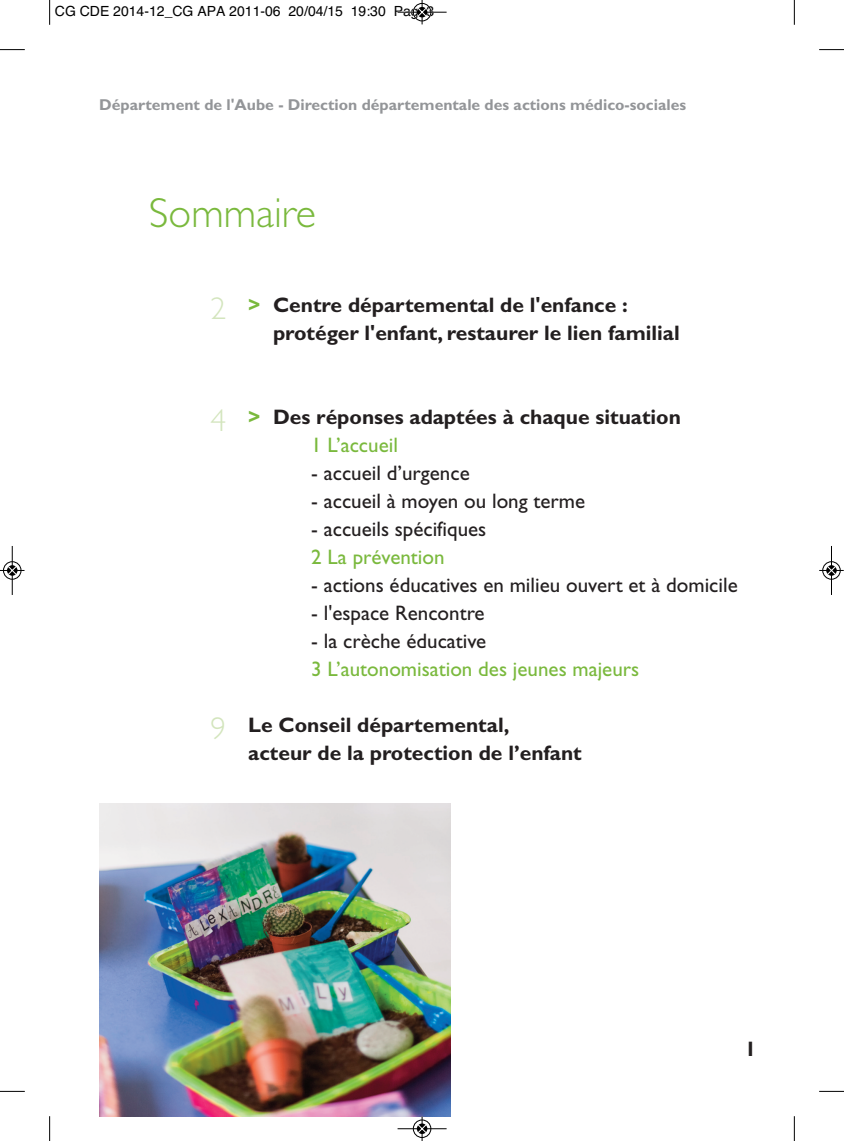
<style>
.page{position:relative;width:844px;height:1141px;background:#fff}
.page>*{position:absolute;margin:0;border:0;box-sizing:border-box;transform-origin:0 0}
.t1{font:300 42px "Gill Sans";color:#7ab93d}
.t2{font:300 31.5px "Gill Sans";color:#d3e5bd}
.t3{font:700 21px/28px "Gill Sans";color:#231f20}
.t4{font:21px "Gill Sans";color:#231f20}
.t5{font:21px "Gill Sans";color:#7ab93d}
.t6{font:700 15.75px "Gill Sans";color:#939598}
.t7{font:14px "Helvetica";color:#000}
.s1{color:#7ab93d}
.s2{font-weight:400;color:#7ab93d}
</style>
<div class="page">
<img style="left:99px;top:804px;width:351px;height:312px">
<svg style="left:49px;top:0;width:1px;height:25px"></svg>
<svg style="left:0;top:49px;width:25px;height:1px"></svg>
<svg style="left:793px;top:0;width:1px;height:25px"></svg>
<svg style="left:819px;top:49px;width:24px;height:1px"></svg>
<svg style="left:49px;top:1116px;width:1px;height:25px"></svg>
<svg style="left:0;top:1091px;width:25px;height:1px"></svg>
<svg style="left:793px;top:1116px;width:1px;height:25px"></svg>
<svg style="left:819px;top:1091px;width:24px;height:1px"></svg>
<div style="left:412px;top:3px;width:19px;height:19px;border:1px solid #fff;border-radius:50%"></div>
<hr style="left:397px;top:12px;width:49px;height:1px;background:#000">
<div style="left:413px;top:3px;width:18px;height:18px;border:1px solid #000;border-radius:50%"></div>
<svg style="left:417px;top:0;width:9px;height:24px"></svg>
<div style="left:412px;top:1119px;width:19px;height:19px;border:1px solid #fff;border-radius:50%"></div>
<hr style="left:397px;top:1128px;width:49px;height:1px;background:#000">
<div style="left:413px;top:1120px;width:18px;height:18px;border:1px solid #000;border-radius:50%"></div>
<svg style="left:417px;top:1116px;width:9px;height:25px"></svg>
<div style="left:3px;top:561px;width:19px;height:19px;border:1px solid #fff;border-radius:50%"></div>
<hr style="left:12px;top:546px;width:1px;height:49px;background:#000">
<div style="left:3px;top:561px;width:18px;height:18px;border:1px solid #000;border-radius:50%"></div>
<svg style="left:0;top:566px;width:24px;height:9px"></svg>
<div style="left:821px;top:561px;width:19px;height:19px;border:1px solid #fff;border-radius:50%"></div>
<hr style="left:831px;top:546px;width:1px;height:49px;background:#000">
<div style="left:822px;top:561px;width:18px;height:18px;border:1px solid #000;border-radius:50%"></div>
<svg style="left:819px;top:566px;width:24px;height:9px"></svg>
<p class="t7" style="left:55px;top:3px;width:380px">CG CDE 2014-12_CG APA 2011-06 20/04/15 19:30 Page3</p>
<p class="t6" style="left:99px;top:99px;width:588px">Département de l'Aube - Direction départementale des actions médico-sociales</p>
<h1 class="t1" style="left:149px;top:197px;width:168px">Sommaire</h1>
<h2 class="t2" style="left:210px;top:297px;width:17px">2</h2>
<p class="t3" style="left:273px;top:293px;width:408px;text-indent:-25px"><span class="s1">&gt;</span> Centre départemental de l'enfance : protéger l'enfant, restaurer le lien familial</p>
<h2 class="t2" style="left:210px;top:409px;width:17px">4</h2>
<h2 class="t2" style="left:210px;top:717px;width:17px">9</h2>
<p class="t3" style="left:311px;top:405px;width:371px;text-indent:-63px"><span class="s1">&gt;</span> Des réponses adaptées à chaque situation<br><span class="s2">1 L’accueil</span></p>
<p class="t4" style="left:311px;top:465px;width:160px">- accueil d’urgence</p>
<p class="t4" style="left:311px;top:493px;width:275px">- accueil à moyen ou long terme</p>
<p class="t4" style="left:311px;top:521px;width:176px">- accueils spécifiques</p>
<p class="t5" style="left:311px;top:549px;width:135px">2 La prévention</p>
<p class="t4" style="left:311px;top:577px;width:428px">- actions éducatives en milieu ouvert et à domicile</p>
<p class="t4" style="left:311px;top:605px;width:175px">- l'espace Rencontre</p>
<p class="t4" style="left:311px;top:633px;width:176px">- la crèche éducative</p>
<p class="t5" style="left:311px;top:661px;width:329px">3 L’autonomisation des jeunes majeurs</p>
<p class="t3" style="left:248px;top:713px;width:335px">Le Conseil départemental,<br>acteur de la protection de l’enfant</p>
<p class="t3" style="left:744px;top:1037px;width:13px">1</p>
</div>
